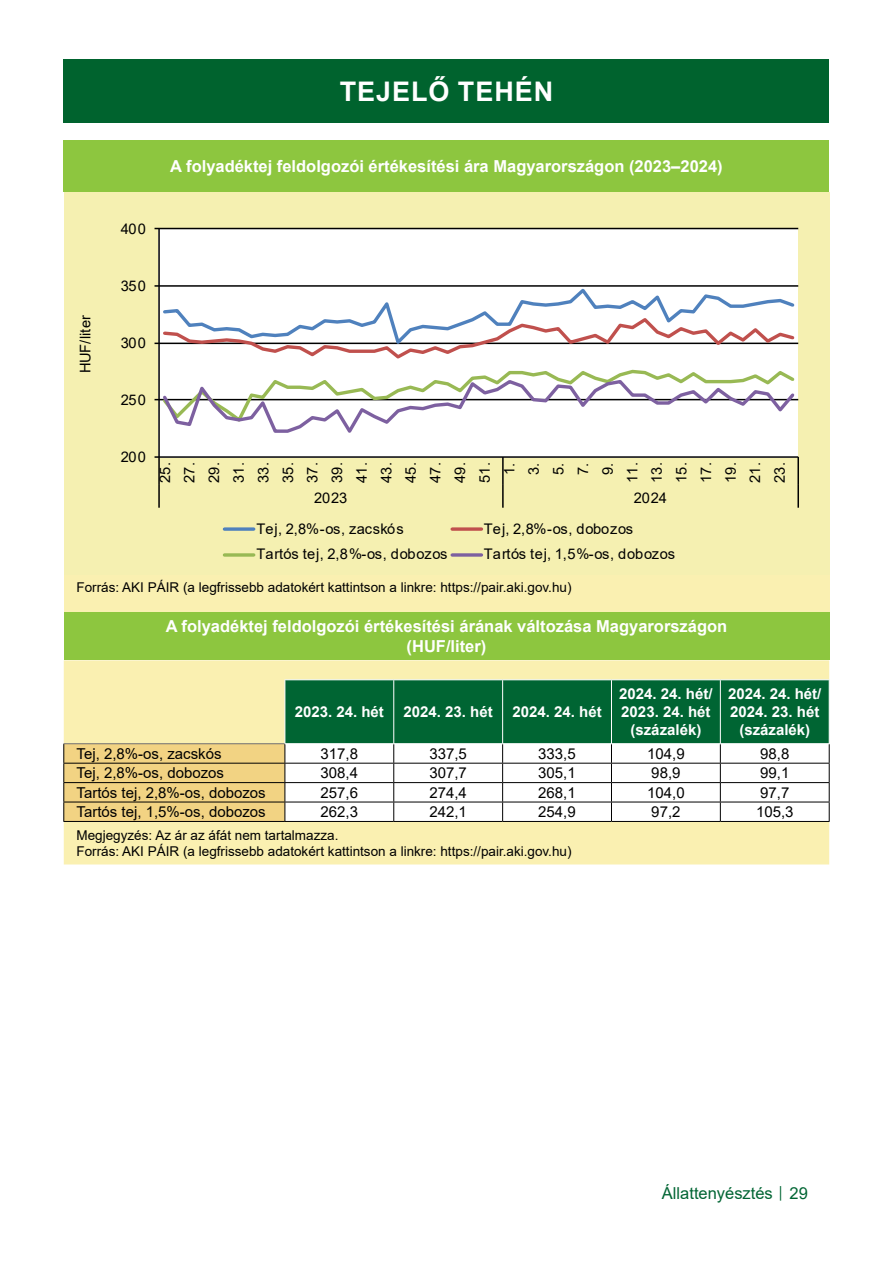
<style>
.page{position:relative;width:893px;height:1263px;background:#fff}
.page>*{position:absolute;margin:0;border:0;box-sizing:border-box;transform-origin:0 0}
.Cím_01_tartalomjegyzeken_kivul{font:700 27px "Arial";letter-spacing:.035em;color:#fff}
.Tablazat_cime{font:700 16.5px/19.8px "Arial";color:#fff;text-align:center}
.t1{font:16.5px "Arial";color:#006533}
.Tablazat_fejlece_kozep{font:700 15px/18px "Arial";color:#fff;text-align:center}
.Tablazat_kozep_ertek{font:15px "Arial";color:#000}
.Tablazat_bal_kategoria{font:15px "Arial";color:#000}
.t2{font:14.7px/24.6px "Arial";letter-spacing:-.02em;color:#000;text-align:center}
.t3{font:14.7px "Arial";letter-spacing:.015em;color:#000}
.t4{font:14.7px "Arial";letter-spacing:.04em;color:#000}
.t5{font:14.7px "Arial";letter-spacing:.005em;color:#000}
.Tablazat_forrasa{font:13.5px/16.2px "Arial";color:#000}
.s1{font-size:12px}
</style>
<div class="page">
<div style="left:64px;top:60px;width:765px;height:63px;background:#00632e"></div>
<div style="left:64px;top:611px;width:765px;height:49px;background:#8dc63f"></div>
<div style="left:64px;top:660px;width:765px;height:204px;background:#faf0b1"></div>
<hr style="left:63px;top:821px;width:222px;height:1px;background:#000">
<hr style="left:285px;top:821px;width:109px;height:1px;background:#000">
<hr style="left:394px;top:821px;width:109px;height:1px;background:#000">
<hr style="left:503px;top:821px;width:108px;height:1px;background:#000">
<hr style="left:611px;top:821px;width:109px;height:1px;background:#000">
<hr style="left:720px;top:821px;width:110px;height:1px;background:#000">
<svg style="left:63px;top:680px;width:767px;height:141px"></svg>
<hr style="left:285px;top:679px;width:109px;height:1px;background:#fff">
<hr style="left:394px;top:679px;width:109px;height:1px;background:#fff">
<hr style="left:503px;top:679px;width:108px;height:1px;background:#fff">
<hr style="left:611px;top:679px;width:109px;height:1px;background:#fff">
<hr style="left:720px;top:679px;width:110px;height:1px;background:#fff">
<hr style="left:285px;top:680px;width:1px;height:63px;background:#fff">
<hr style="left:829px;top:680px;width:1px;height:63px;background:#fff">
<hr style="left:285px;top:743px;width:109px;height:1px;background:#fff">
<hr style="left:394px;top:743px;width:109px;height:1px;background:#fff">
<hr style="left:503px;top:743px;width:108px;height:1px;background:#fff">
<hr style="left:611px;top:743px;width:109px;height:1px;background:#fff">
<hr style="left:720px;top:743px;width:110px;height:1px;background:#fff">
<div style="left:64px;top:140px;width:765px;height:51px;background:#8dc63f"></div>
<div style="left:64px;top:574px;width:765px;height:37px;background:#faf0b1"></div>
<div style="left:64px;top:192px;width:765px;height:382px;background:#f5f0b1"></div>
<div style="left:158px;top:229px;width:640px;height:229px;background:#fff"></div>
<hr style="left:159px;top:399px;width:639px;height:1px;background:#000">
<hr style="left:159px;top:343px;width:639px;height:1px;background:#000">
<hr style="left:159px;top:285px;width:639px;height:2px;background:#000">
<hr style="left:159px;top:228px;width:639px;height:1px;background:#000">
<hr style="left:158px;top:228px;width:2px;height:229px;background:#000">
<hr style="left:159px;top:456px;width:639px;height:2px;background:#000">
<hr style="left:158px;top:457px;width:2px;height:27px;background:#000">
<hr style="left:502px;top:457px;width:2px;height:27px;background:#000">
<hr style="left:797px;top:457px;width:2px;height:27px;background:#000">
<hr style="left:158px;top:484px;width:2px;height:24px;background:#000">
<hr style="left:502px;top:484px;width:2px;height:24px;background:#000">
<hr style="left:797px;top:484px;width:2px;height:24px;background:#000">
<svg style="left:155px;top:285px;width:642px;height:76px"></svg>
<svg style="left:155px;top:368px;width:642px;height:70px"></svg>
<svg style="left:224px;top:527px;width:30px;height:4px"></svg>
<svg style="left:452px;top:527px;width:29px;height:4px"></svg>
<svg style="left:224px;top:553px;width:30px;height:4px"></svg>
<svg style="left:452px;top:553px;width:29px;height:4px"></svg>
<p class="Cím_01_tartalomjegyzeken_kivul" style="left:340px;top:73px;width:215px">TEJELŐ TEHÉN</p>
<p class="t2" style="left:73px;top:373px;width:59px;rotate:-90deg">HUF/liter</p>
<p class="Tablazat_cime" style="left:170px;top:156px;width:554px">A folyadéktej feldolgozói értékesítési ára Magyarországon (2023–2024)</p>
<p class="t2" style="left:121px;top:216px;width:27px">400</p>
<p class="t2" style="left:121px;top:273px;width:27px">350</p>
<p class="t2" style="left:121px;top:330px;width:27px">300</p>
<p class="t2" style="left:121px;top:387px;width:27px">250</p>
<p class="t2" style="left:121px;top:444px;width:27px">200</p>
<p class="t2" style="left:152px;top:483px;width:22px;rotate:-90deg">25.<br>27.<br>29.<br>31.<br>33.<br>35.<br>37.<br>39.<br>41.<br>43.<br>45.<br>47.<br>49.<br>51.<br>1.<br>3.<br>5.<br>7.<br>9.<br>11.<br>13.<br>15.<br>17.<br>19.<br>21.<br>23.</p>
<p class="t2" style="left:314px;top:485px;width:34px">2023</p>
<p class="t2" style="left:634px;top:485px;width:34px">2024</p>
<p class="t4" style="left:257px;top:518px;width:149px">Tej, 2,8%-os, zacskós</p>
<p class="t5" style="left:484px;top:518px;width:151px">Tej, 2,8%-os, dobozos</p>
<p class="t3" style="left:257px;top:544px;width:193px">Tartós tej, 2,8%-os, dobozos</p>
<p class="t3" style="left:484px;top:544px;width:193px">Tartós tej, 1,5%-os, dobozos</p>
<p class="Tablazat_forrasa" style="left:77px;top:579px;width:496px">Forrás: AKI PÁIR (a legfrissebb adatokért kattintson a linkre: https://pair.aki.gov.hu)</p>
<p class="Tablazat_cime" style="left:166px;top:616px;width:563px">A folyadéktej feldolgozói értékesítési árának változása Magyarországon (HUF/liter)</p>
<p class="Tablazat_fejlece_kozep" style="left:295px;top:703px;width:91px">2023. 24. hét</p>
<p class="Tablazat_fejlece_kozep" style="left:404px;top:703px;width:91px">2024. 23. hét</p>
<p class="Tablazat_fejlece_kozep" style="left:512px;top:703px;width:91px">2024. 24. hét</p>
<p class="Tablazat_fejlece_kozep" style="left:619px;top:685px;width:95px">2024. 24. hét/<br>2023. 24. hét (százalék)</p>
<p class="Tablazat_fejlece_kozep" style="left:728px;top:685px;width:95px">2024. 24. hét/<br>2024. 23. hét (százalék)</p>
<p class="Tablazat_bal_kategoria" style="left:77px;top:743px;width:147px">Tej, 2,8%-os, zacskós</p>
<p class="Tablazat_kozep_ertek" style="left:321px;top:743px;width:39px">317,8</p>
<p class="Tablazat_kozep_ertek" style="left:429px;top:743px;width:39px">337,5</p>
<p class="Tablazat_kozep_ertek" style="left:538px;top:743px;width:39px">333,5</p>
<p class="Tablazat_kozep_ertek" style="left:647px;top:743px;width:39px">104,9</p>
<p class="Tablazat_kozep_ertek" style="left:760px;top:743px;width:31px">98,8</p>
<p class="Tablazat_bal_kategoria" style="left:77px;top:763px;width:149px">Tej, 2,8%-os, dobozos</p>
<p class="Tablazat_kozep_ertek" style="left:321px;top:763px;width:39px">308,4</p>
<p class="Tablazat_kozep_ertek" style="left:429px;top:763px;width:39px">307,7</p>
<p class="Tablazat_kozep_ertek" style="left:538px;top:763px;width:39px">305,1</p>
<p class="Tablazat_kozep_ertek" style="left:651px;top:763px;width:31px">98,9</p>
<p class="Tablazat_kozep_ertek" style="left:760px;top:763px;width:31px">99,1</p>
<p class="Tablazat_bal_kategoria" style="left:77px;top:782px;width:191px">Tartós tej, 2,8%-os, dobozos</p>
<p class="Tablazat_kozep_ertek" style="left:321px;top:782px;width:39px">257,6</p>
<p class="Tablazat_kozep_ertek" style="left:429px;top:782px;width:39px">274,4</p>
<p class="Tablazat_kozep_ertek" style="left:538px;top:782px;width:39px">268,1</p>
<p class="Tablazat_kozep_ertek" style="left:647px;top:782px;width:39px">104,0</p>
<p class="Tablazat_kozep_ertek" style="left:760px;top:782px;width:31px">97,7</p>
<p class="Tablazat_bal_kategoria" style="left:77px;top:802px;width:191px">Tartós tej, 1,5%-os, dobozos</p>
<p class="Tablazat_kozep_ertek" style="left:321px;top:802px;width:39px">262,3</p>
<p class="Tablazat_kozep_ertek" style="left:429px;top:802px;width:39px">242,1</p>
<p class="Tablazat_kozep_ertek" style="left:538px;top:802px;width:39px">254,9</p>
<p class="Tablazat_kozep_ertek" style="left:651px;top:802px;width:31px">97,2</p>
<p class="Tablazat_kozep_ertek" style="left:756px;top:802px;width:39px">105,3</p>
<p class="Tablazat_forrasa" style="left:77px;top:827px;width:496px">Megjegyzés: Az ár az áfát nem tartalmazza.<br>Forrás: AKI PÁIR (a legfrissebb adatokért kattintson a linkre: https://pair.aki.gov.hu)</p>
<p class="t1" style="left:662px;top:1182px;width:147px">Állattenyésztés <span class="s1">│</span> 29</p>
</div>
